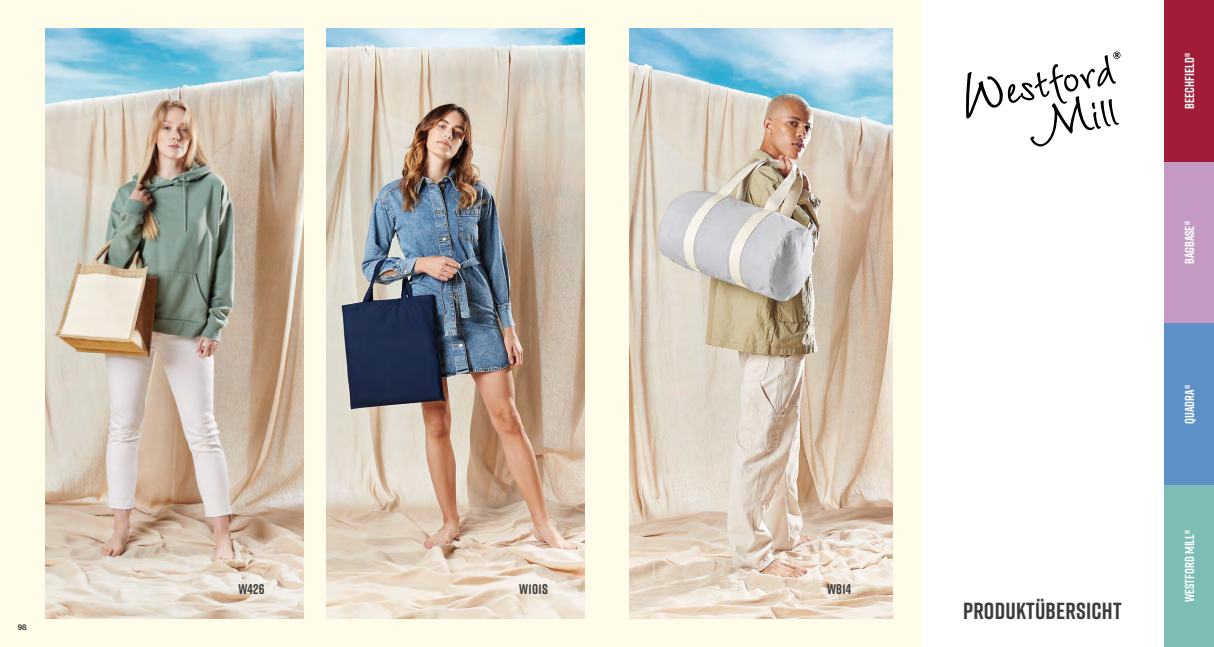
<style>
.page{position:relative;width:1214px;height:647px;background:#fff}
.page>*{position:absolute;margin:0;border:0;box-sizing:border-box;transform-origin:0 0}
.t1{font:700 23.2px "Rift";letter-spacing:.01em;color:#3c3c3b}
.t2{font:700 14px "Rift";letter-spacing:.02em;color:#3c3c3b}
.t3{font:700 13px "Rift";color:#fff}
.t4{font:700 8px "Helvetica Neue LT Pro";color:#3c3c3b}
</style>
<div class="page">
<div style="left:0;top:0;width:920px;height:646px;background:#fffdea"></div>
<img style="left:45px;top:28px;width:258px;height:590px">
<img style="left:326px;top:28px;width:258px;height:590px">
<img style="left:629px;top:28px;width:262px;height:590px">
<svg style="left:966px;top:51px;width:154px;height:95px"></svg>
<div style="left:1163px;top:0;width:50px;height:162px;background:#a11d37"></div>
<div style="left:1163px;top:162px;width:50px;height:161px;background:#c49ac3"></div>
<div style="left:1163px;top:323px;width:50px;height:162px;background:#5c90c7"></div>
<div style="left:1163px;top:485px;width:50px;height:161px;background:#7cbeb6"></div>
<p class="t4" style="left:18px;top:622px;width:10px">98</p>
<p class="t2" style="left:238px;top:578px;width:28px">W426</p>
<p class="t2" style="left:519px;top:578px;width:30px">W101S</p>
<p class="t2" style="left:827px;top:578px;width:26px">W814</p>
<h1 class="t1" style="left:963px;top:593px;width:160px">PRODUKTÜBERSICHT</h1>
<p class="t3" style="left:1179px;top:108px;width:57px;rotate:-90deg">beechfield®</p>
<p class="t3" style="left:1179px;top:264px;width:44px;rotate:-90deg">BAGBASE®</p>
<p class="t3" style="left:1179px;top:423px;width:40px;rotate:-90deg">QUADRA®</p>
<p class="t3" style="left:1179px;top:602px;width:74px;rotate:-90deg">WESTFORD MILL®</p>
</div>
